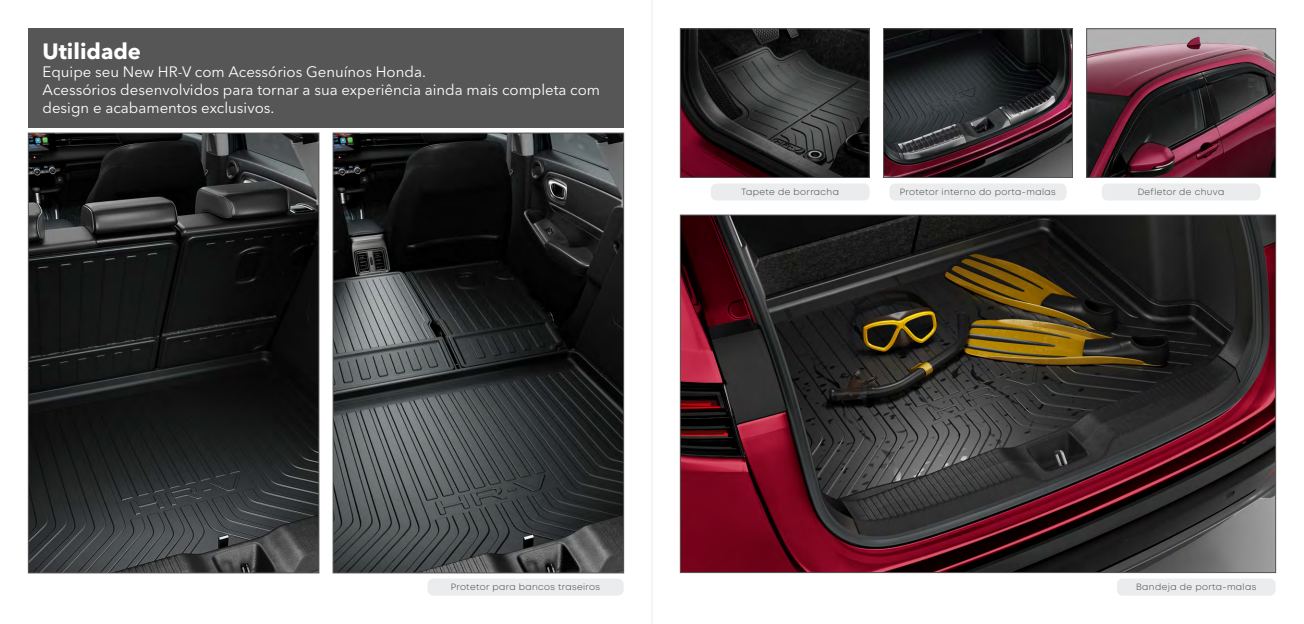
<style>
.page{position:relative;width:1304px;height:624px;background:#fff}
.page>*{position:absolute;margin:0;border:0;box-sizing:border-box;transform-origin:0 0}
.t1{font:700 22px "Avenir Next LT Pro";color:#fff}
.t2{font:15px/18px "Avenir Next LT Pro";color:#fff}
.t3{font:300 9px "Mont";letter-spacing:.04em;color:#3c3c3b}
</style>
<div class="page">
<div style="left:28px;top:28px;width:596px;height:99px;background:#575656"></div>
<div style="left:428px;top:578px;width:196px;height:17px;background:#eaeced;border-radius:6px"></div>
<div style="left:1117px;top:578px;width:159px;height:17px;background:#eaeced;border-radius:6px"></div>
<div style="left:1102px;top:183px;width:158px;height:17px;background:#eaeced;border-radius:6px"></div>
<div style="left:889px;top:183px;width:177px;height:17px;background:#eaeced;border-radius:6px"></div>
<div style="left:711px;top:183px;width:159px;height:17px;background:#eaeced;border-radius:6px"></div>
<img style="left:335px;top:135px;width:287px;height:436px">
<div style="left:333px;top:133px;width:291px;height:440px;border:1px solid #575656"></div>
<img style="left:682px;top:217px;width:592px;height:354px">
<img style="left:682px;top:30px;width:186px;height:146px">
<div style="left:680px;top:28px;width:190px;height:150px;border:1px solid #575656"></div>
<img style="left:885px;top:30px;width:186px;height:146px">
<div style="left:883px;top:28px;width:190px;height:150px;border:1px solid #575656"></div>
<img style="left:1088px;top:30px;width:186px;height:146px">
<div style="left:1086px;top:28px;width:190px;height:150px;border:1px solid #575656"></div>
<img style="left:30px;top:135px;width:287px;height:436px">
<div style="left:28px;top:133px;width:291px;height:440px;border:1px solid #575656"></div>
<hr style="left:651px;top:0;width:1px;height:624px;background:#eaeced">
<h1 class="t1" style="left:43px;top:38px;width:100px">Utilidade</h1>
<p class="t2" style="left:43px;top:63px;width:559px">Equipe seu New HR-V com Acessórios Genuínos Honda.<br>Acessórios desenvolvidos para tornar a sua experiência ainda mais completa com design e acabamentos exclusivos.</p>
<p class="t3" style="left:742px;top:186px;width:99px">Tapete de borracha</p>
<p class="t3" style="left:900px;top:186px;width:157px">Protetor interno do porta-malas</p>
<p class="t3" style="left:1138px;top:186px;width:88px">Defletor de chuva</p>
<p class="t3" style="left:451px;top:581px;width:151px">Protetor para bancos traseiros</p>
<p class="t3" style="left:1136px;top:581px;width:122px">Bandeja de porta-malas</p>
</div>
